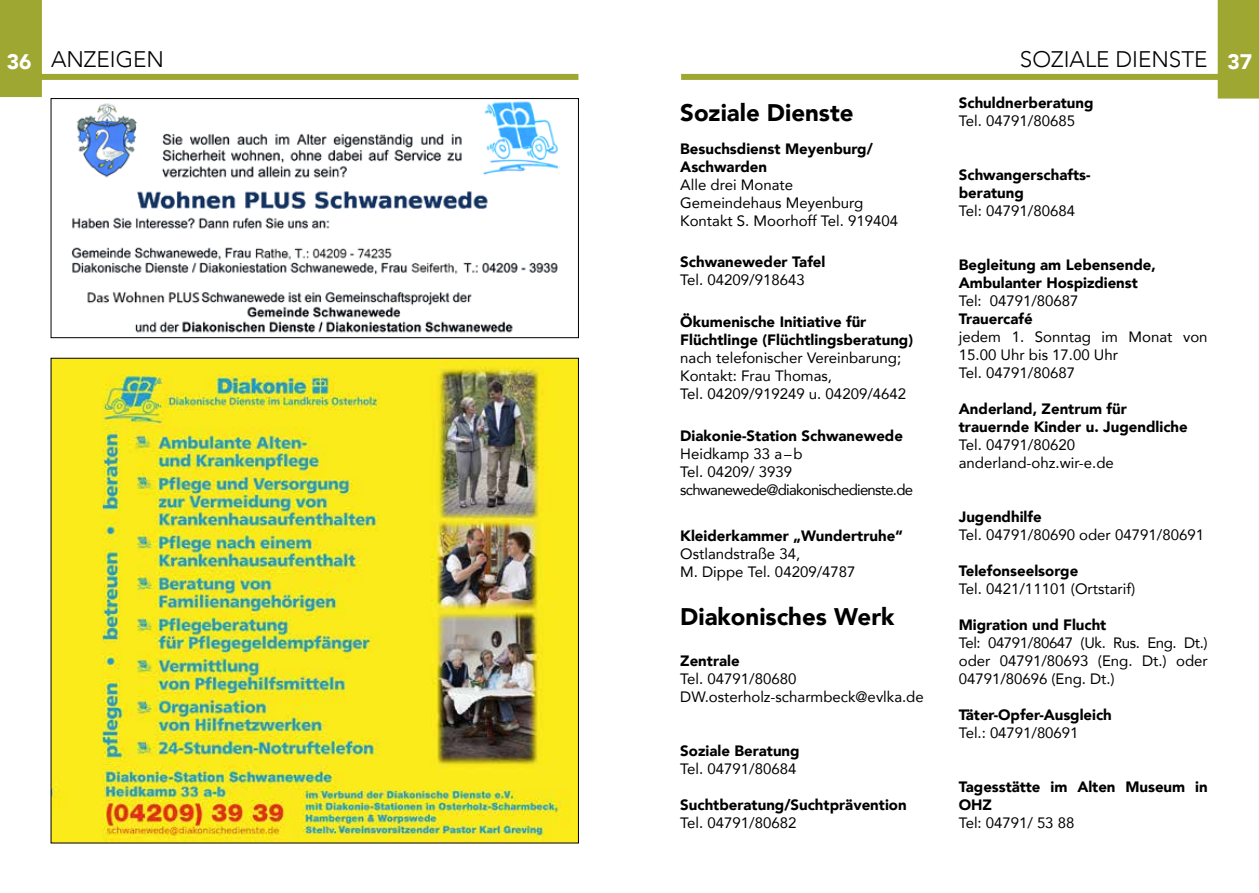
<style>
.page{position:relative;width:1259px;height:893px;background:#fff}
.page>*{position:absolute;margin:0;border:0;box-sizing:border-box;transform-origin:0 0}
.t1{font:900 24px "Avenir";color:#000}
.t2{font:300 22.5px "Avenir";color:#000}
.t3{font:15px/18px "Avenir";color:#000}
.t4{font:900 15px/18px "Avenir";color:#000}
.t5{font:15px/18px "Avenir";letter-spacing:-.05em;color:#000}
.s1{font-weight:900;font-size:21px;color:#fff}
</style>
<div class="page">
<div style="left:33px;top:74px;width:545px;height:6px;background:#9fa733"></div>
<div style="left:0;top:0;width:42px;height:97px;background:#9fa733"></div>
<div style="left:681px;top:74px;width:546px;height:6px;background:#9fa733"></div>
<div style="left:1217px;top:0;width:42px;height:99px;background:#9fa733"></div>
<img style="left:53px;top:360px;width:524px;height:481px">
<img style="left:71px;top:101px;width:488px;height:232px">
<div style="left:51px;top:98px;width:528px;height:240px;border:1px solid #000"></div>
<h2 class="t2" style="left:7px;top:46px;width:159px"><span class="s1">36</span> ANZEIGEN</h2>
<h2 class="t2" style="left:1020px;top:46px;width:234px">SOZIALE DIENSTE <sub>37</sub></h2>
<h1 class="t1" style="left:680px;top:92px;width:175px">Soziale Dienste</h1>
<p class="t4" style="left:680px;top:139px;width:194px">Besuchsdienst Meyenburg/<br>Aschwarden</p>
<p class="t3" style="left:680px;top:175px;width:219px">Alle drei Monate<br>Gemeindehaus Meyenburg<br>Kontakt S. Moorhoff Tel. 919404</p>
<p class="t4" style="left:680px;top:253px;width:147px">Schwaneweder Tafel</p>
<p class="t3" style="left:680px;top:271px;width:126px">Tel. 04209/918643</p>
<p class="t4" style="left:680px;top:312px;width:234px">Ökumenische Initiative für<br>Flüchtlinge (Flüchtlingsberatung)</p>
<p class="t3" style="left:680px;top:348px;width:227px">nach telefonischer Vereinbarung;<br>Kontakt: Frau Thomas,<br>Tel. 04209/919249 u. 04209/4642</p>
<p class="t4" style="left:680px;top:426px;width:224px">Diakonie-Station Schwanewede</p>
<p class="t5" style="left:680px;top:444px;width:234px">Heidkamp 33 a–b<br>Tel. 04209/ 3939 schwanewede@diakonischedienste.de</p>
<p class="t4" style="left:680px;top:526px;width:224px">Kleiderkammer „Wundertruhe“</p>
<p class="t3" style="left:680px;top:544px;width:177px">Ostlandstraße 34,<br>M. Dippe Tel. 04209/4787</p>
<h1 class="t1" style="left:680px;top:596px;width:216px">Diakonisches Werk</h1>
<p class="t4" style="left:680px;top:651px;width:61px">Zentrale</p>
<p class="t3" style="left:680px;top:669px;width:245px">Tel. 04791/80680<br>DW.osterholz-scharmbeck@evlka.de</p>
<p class="t4" style="left:959px;top:93px;width:136px">Schuldnerberatung</p>
<p class="t3" style="left:959px;top:111px;width:118px">Tel. 04791/80685</p>
<p class="t4" style="left:959px;top:165px;width:133px">Schwangerschafts&shy;beratung</p>
<p class="t3" style="left:959px;top:201px;width:118px">Tel: 04791/80684</p>
<p class="t4" style="left:959px;top:255px;width:198px">Begleitung am Lebensende,<br>Ambulanter Hospizdienst</p>
<p class="t3" style="left:959px;top:291px;width:121px">Tel: 04791/80687</p>
<p class="t4" style="left:959px;top:309px;width:75px">Trauercafé</p>
<p class="t3" style="left:959px;top:327px;width:250px">jedem 1. Sonntag im Monat von<br>15.00 Uhr bis 17.00 Uhr<br>Tel. 04791/80687</p>
<p class="t4" style="left:959px;top:399px;width:230px">Anderland, Zentrum für trauernde Kinder u. Jugendliche</p>
<p class="t3" style="left:959px;top:435px;width:157px">Tel. 04791/80620 anderland-ohz.wir-e.de</p>
<p class="t4" style="left:959px;top:507px;width:84px">Jugendhilfe</p>
<p class="t3" style="left:959px;top:525px;width:247px">Tel. 04791/80690 oder 04791/80691</p>
<p class="t4" style="left:959px;top:561px;width:121px">Telefonseelsorge</p>
<p class="t3" style="left:959px;top:579px;width:178px">Tel. 0421/11101 (Ortstarif)</p>
<p class="t4" style="left:959px;top:615px;width:149px">Migration und Flucht</p>
<p class="t3" style="left:959px;top:633px;width:250px;text-align:justify">Tel: 04791/80647 (Uk. Rus. Eng. Dt.) oder 04791/80693 (Eng. Dt.) oder 04791/80696 (Eng. Dt.)</p>
<p class="t4" style="left:959px;top:705px;width:154px">Täter-Opfer-Ausgleich</p>
<p class="t3" style="left:959px;top:723px;width:121px">Tel.: 04791/80691</p>
<p class="t4" style="left:680px;top:741px;width:121px">Soziale Beratung</p>
<p class="t3" style="left:680px;top:759px;width:118px">Tel. 04791/80684</p>
<p class="t4" style="left:680px;top:795px;width:228px">Suchtberatung/Suchtprävention</p>
<p class="t3" style="left:680px;top:813px;width:118px">Tel. 04791/80682</p>
<p class="t4" style="left:959px;top:777px;width:250px">Tagesstätte im Alten Museum in<br>OHZ</p>
<p class="t3" style="left:959px;top:813px;width:117px">Tel: 04791/ 53 88</p>
</div>
